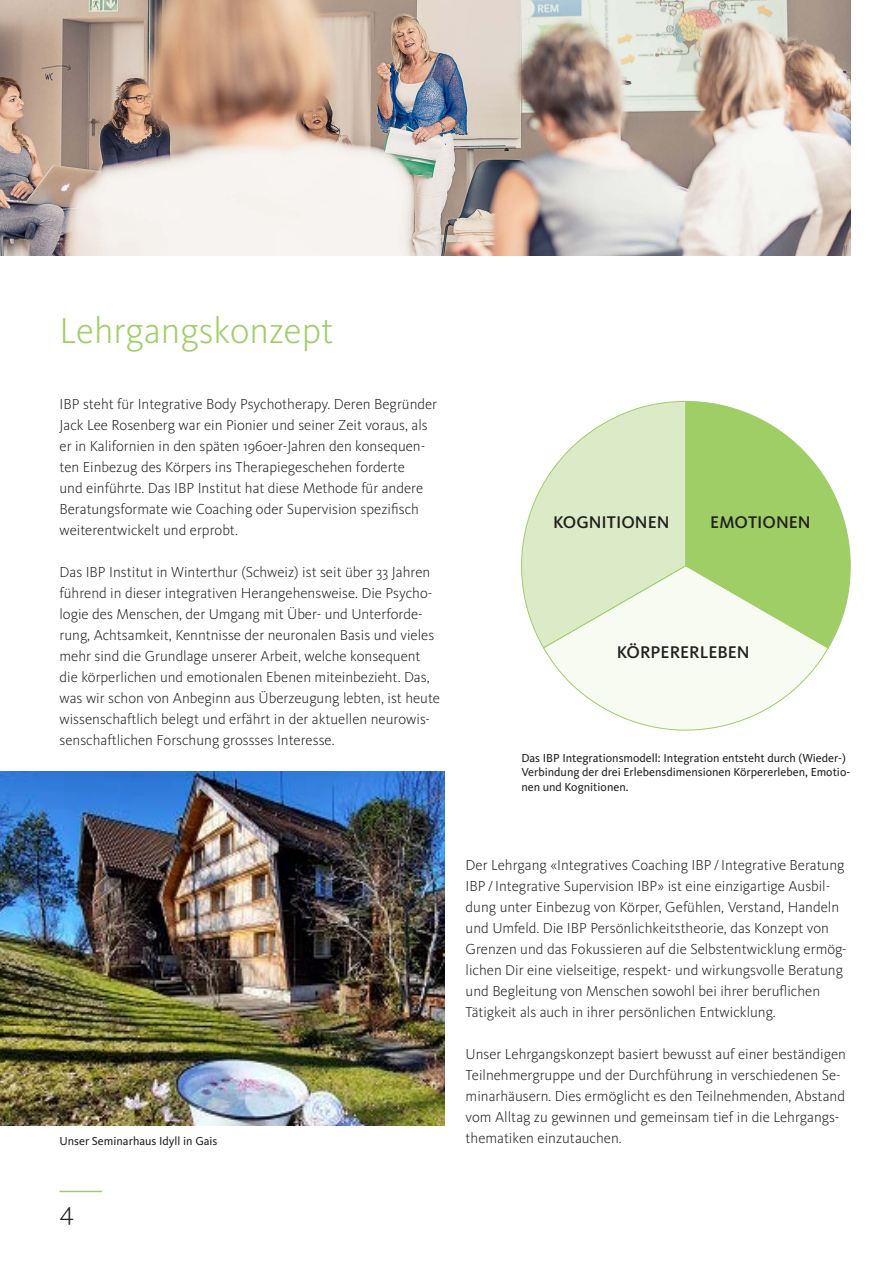
<style>
.page{position:relative;width:893px;height:1263px;background:#fff}
.page>*{position:absolute;margin:0;border:0;box-sizing:border-box;transform-origin:0 0}
.t1{font:300 37.5px "Kievit OT";color:#9fce66}
.t2{font:300 27px "Kievit OT";color:#231f20}
.t3{font:500 17.55px "Kievit Pro";color:#231f20}
.t4{font:300 15px/21px "Kievit OT";color:#231f20}
.t5{font:12px/14.4px "Kievit OT";color:#231f20}
</style>
<div class="page">
<img style="left:0;top:772px;width:444px;height:353px">
<hr style="left:60px;top:1191px;width:42px;height:1px;background:#9fce66">
<svg style="left:543px;top:649px;width:285px;height:81px"></svg>
<svg style="left:521px;top:401px;width:329px;height:248px"></svg>
<img style="left:0;top:0;width:850px;height:255px">
<h1 class="t1" style="left:60px;top:310px;width:275px">Lehrgangskonzept</h1>
<p class="t4" style="left:60px;top:394px;width:379px">IBP steht für Integrative Body Psychotherapy. Deren Begründer Jack Lee Rosenberg war ein Pionier und seiner Zeit voraus, als er in Kalifornien in den späten 1960er-Jahren den konsequen&shy;ten Einbezug des Körpers ins Therapiegeschehen forderte<br>und einführte. Das IBP Institut hat diese Methode für andere Beratungsformate wie Coaching oder Supervision spezifisch weiterentwickelt und erprobt.</p>
<p class="t4" style="left:60px;top:562px;width:382px">Das IBP Institut in Winterthur (Schweiz) ist seit über 33 Jahren führend in dieser integrativen Herangehensweise. Die Psycho&shy;logie des Menschen, der Umgang mit Über- und Unterforde&shy;rung, Achtsamkeit, Kenntnisse der neuronalen Basis und vieles mehr sind die Grundlage unserer Arbeit, welche konsequent die körperlichen und emotionalen Ebenen miteinbezieht. Das, was wir schon von Anbeginn aus Überzeugung lebten, ist heute wissenschaftlich belegt und erfährt in der aktuellen neurowis&shy;senschaftlichen Forschung grossses Interesse.</p>
<p class="t3" style="left:553px;top:512px;width:118px">KOGNITIONEN</p>
<p class="t3" style="left:710px;top:512px;width:102px">EMOTIONEN</p>
<p class="t3" style="left:617px;top:642px;width:134px">KÖRPERERLEBEN</p>
<p class="t5" style="left:521px;top:751px;width:330px">Das IBP Integrationsmodell: Integration entsteht durch (Wieder-)<br>Verbindung der drei Erlebensdimensionen Körpererleben, Emotio&shy;nen und Kognitionen.</p>
<p class="t4" style="left:466px;top:855px;width:383px">Der Lehrgang «Integratives Coaching IBP/Integrative Beratung IBP/Integrative Supervision IBP» ist eine einzigartige Ausbil&shy;dung unter Einbezug von Körper, Gefühlen, Verstand, Handeln und Umfeld. Die IBP Persönlichkeitstheorie, das Konzept von Grenzen und das Fokussieren auf die Selbstentwicklung ermög&shy;lichen Dir eine vielseitige, respekt- und wirkungsvolle Beratung und Begleitung von Menschen sowohl bei ihrer beruflichen Tätigkeit als auch in ihrer persönlichen Entwicklung.</p>
<p class="t4" style="left:466px;top:1044px;width:382px">Unser Lehrgangskonzept basiert bewusst auf einer beständigen Teilnehmergruppe und der Durchführung in verschiedenen Se&shy;minarhäusern. Dies ermöglicht es den Teilnehmenden, Abstand vom Alltag zu gewinnen und gemeinsam tief in die Lehrgangs-</p>
<p class="t5" style="left:60px;top:1133px;width:160px">Unser Seminarhaus Idyll in Gais</p>
<p class="t4" style="left:466px;top:1128px;width:158px">thematiken einzutauchen.</p>
<h2 class="t2" style="left:60px;top:1196px;width:16px">4</h2>
</div>
